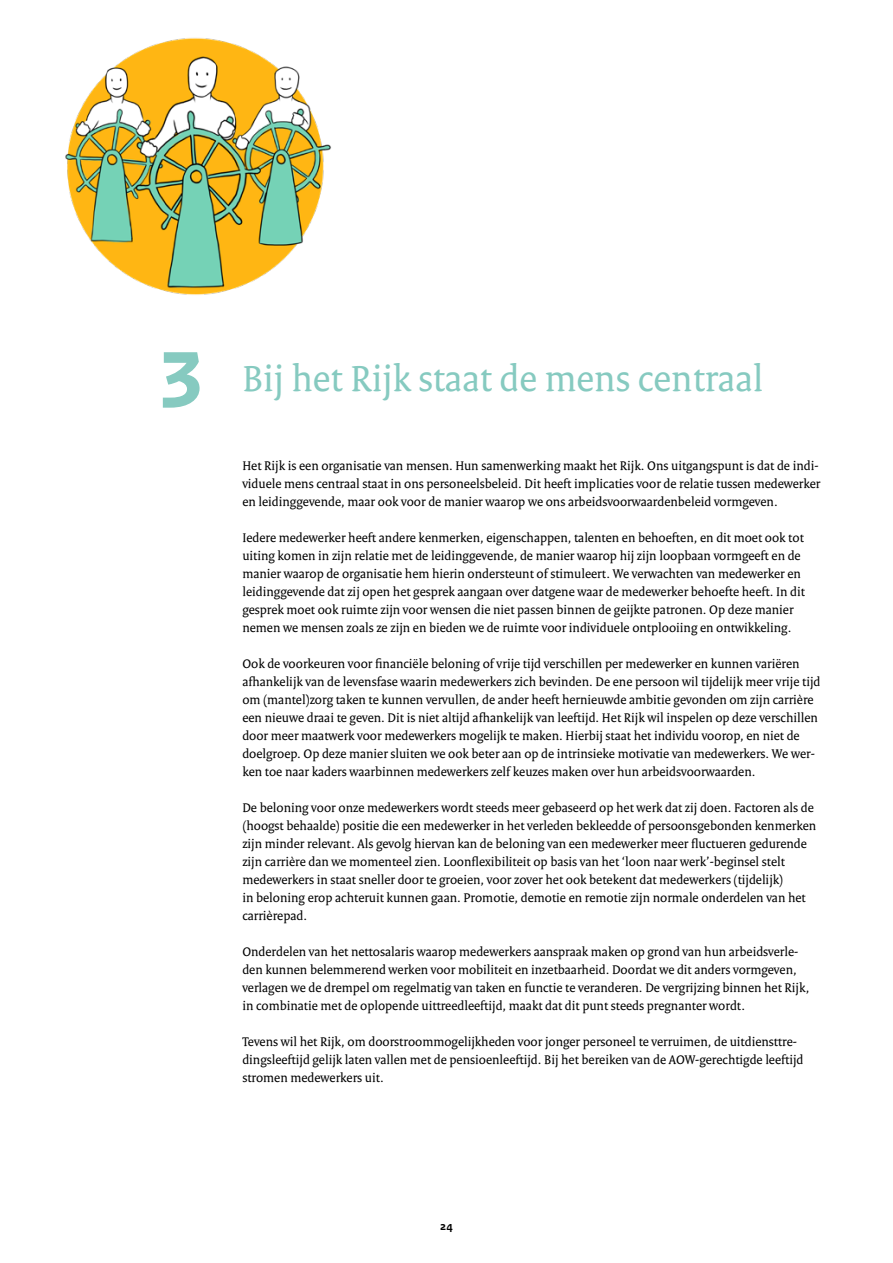
<style>
.page{position:relative;width:893px;height:1263px;background:#fff}
.page>*{position:absolute;margin:0;border:0;box-sizing:border-box;transform-origin:0 0}
.Cijfer_bij_kop{font:700 108px "Rijksoverheid Sans Heading";color:#86cac0}
.Kop_focuspunten{font:39px "Rijksoverheid Serif";color:#86cac0}
._10_RO_Broodtekst_Se{font:13.5px/18px "Rijksoverheid Serif";color:#000}
.t1{font:700 12px "Rijksoverheid Sans Text";color:#000}
</style>
<div class="page">
<img style="left:65px;top:38px;width:266px;height:257px">
<p class="Cijfer_bij_kop" style="left:157px;top:311px;width:48px">3</p>
<p class="Kop_focuspunten" style="left:242px;top:355px;width:522px">Bij het Rijk staat de mens centraal</p>
<p class="_10_RO_Broodtekst_Se" style="left:242px;top:456px;width:580px">Het Rijk is een organisatie van mensen. Hun samenwerking maakt het Rijk. Ons uitgangspunt is dat de indi&shy;viduele mens centraal staat in ons personeelsbeleid. Dit heeft implicaties voor de relatie tussen medewerker en leidinggevende, maar ook voor de manier waarop we ons arbeidsvoorwaardenbeleid vormgeven.</p>
<p class="_10_RO_Broodtekst_Se" style="left:242px;top:528px;width:564px">Iedere medewerker heeft andere kenmerken, eigenschappen, talenten en behoeften, en dit moet ook tot uiting komen in zijn relatie met de leidinggevende, de manier waarop hij zijn loopbaan vormgeeft en de manier waarop de organisatie hem hierin ondersteunt of stimuleert. We verwachten van medewerker en leidinggevende dat zij open het gesprek aangaan over datgene waar de medewerker behoefte heeft. In dit gesprek moet ook ruimte zijn voor wensen die niet passen binnen de geijkte patronen. Op deze manier nemen we mensen zoals ze zijn en bieden we de ruimte voor individuele ontplooiing en ontwikkeling.</p>
<p class="_10_RO_Broodtekst_Se" style="left:242px;top:654px;width:579px">Ook de voorkeuren voor financiële beloning of vrije tijd verschillen per medewerker en kunnen variëren afhankelijk van de levensfase waarin medewerkers zich bevinden. De ene persoon wil tijdelijk meer vrije tijd om (mantel)zorg taken te kunnen vervullen, de ander heeft hernieuwde ambitie gevonden om zijn carrière een nieuwe draai te geven. Dit is niet altijd afhankelijk van leeftijd. Het Rijk wil inspelen op deze verschillen door meer maatwerk voor medewerkers mogelijk te maken. Hierbij staat het individu voorop, en niet de doelgroep. Op deze manier sluiten we ook beter aan op de intrinsieke motivatie van medewerkers. We wer&shy;ken toe naar kaders waarbinnen medewerkers zelf keuzes maken over hun arbeidsvoorwaarden.</p>
<p class="_10_RO_Broodtekst_Se" style="left:242px;top:798px;width:575px">De beloning voor onze medewerkers wordt steeds meer gebaseerd op het werk dat zij doen. Factoren als de (hoogst behaalde) positie die een medewerker in het verleden bekleedde of persoonsgebonden kenmerken zijn minder relevant. Als gevolg hiervan kan de beloning van een medewerker meer fluctueren gedurende zijn carrière dan we momenteel zien. Loonflexibiliteit op basis van het ‘loon naar werk’-beginsel stelt medewerkers in staat sneller door te groeien, voor zover het ook betekent dat medewerkers (tijdelijk)<br>in beloning erop achteruit kunnen gaan. Promotie, demotie en remotie zijn normale onderdelen van het carrièrepad.</p>
<p class="_10_RO_Broodtekst_Se" style="left:242px;top:942px;width:569px">Onderdelen van het nettosalaris waarop medewerkers aanspraak maken op grond van hun arbeidsverle&shy;den kunnen belemmerend werken voor mobiliteit en inzetbaarheid. Doordat we dit anders vormgeven, verlagen we de drempel om regelmatig van taken en functie te veranderen. De vergrijzing binnen het Rijk, in combinatie met de oplopende uittreedleeftijd, maakt dat dit punt steeds pregnanter wordt.</p>
<p class="_10_RO_Broodtekst_Se" style="left:242px;top:1032px;width:563px">Tevens wil het Rijk, om doorstroommogelijkheden voor jonger personeel te verruimen, de uitdiensttre&shy;dingsleeftijd gelijk laten vallen met de pensioenleeftijd. Bij het bereiken van de AOW-gerechtigde leeftijd stromen medewerkers uit.</p>
<p class="t1" style="left:440px;top:1219px;width:14px">24</p>
</div>
